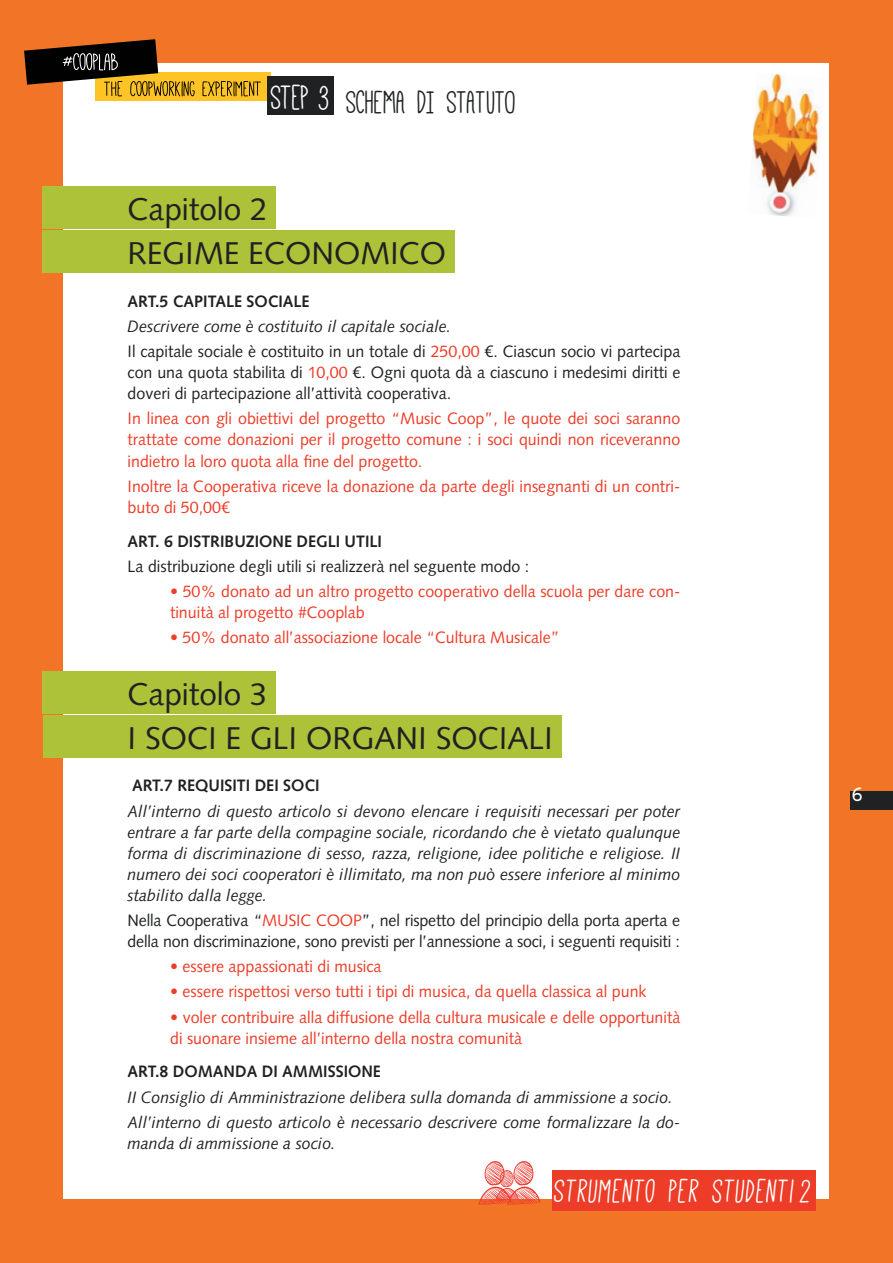
<style>
.page{position:relative;width:893px;height:1263px;background:#f27527}
.page>*{position:absolute;margin:0;border:0;box-sizing:border-box;transform-origin:0 0}
.t1{font:36.6px "Mathlete Bulky Slant";letter-spacing:.04em;color:#fff}
.t2{font:36px "Mathlete Bulky";letter-spacing:.01em;color:#1f2122}
.t3{font:31.5px/44.5px "Syntax LT Std";color:#1f2122}
.t4{font:22.5px "Courier Prime Code";color:#fff}
.t5{font:16.5px/21px "Syntax LT Std";color:#ed3c28}
.t6{font:italic 16.5px/21px "Syntax LT Std";color:#1f2122;text-align:justify}
.t7{font:16.5px/21px "Syntax LT Std";color:#1f2122}
.t8{font:700 16.5px "Syntax LT Std";color:#1f2122}
.s1{font-size:38.4px;color:#fff}
.s2{font-style:italic}
.s3{color:#ed3c28}
</style>
<div class="page">
<div style="left:850px;top:791px;width:43px;height:18px;background:#1f2122"></div>
<div style="left:64px;top:64px;width:765px;height:1135px;background:#fff"></div>
<div style="left:95px;top:72px;width:176px;height:29px;background:#fec325"></div>
<svg style="left:24px;top:39px;width:237px;height:58px"></svg>
<img style="left:752px;top:74px;width:68px;height:142px">
<div style="left:267px;top:76px;width:67px;height:39px;background:#1f2122"></div>
<div style="left:552px;top:1170px;width:263px;height:41px;background:#ed3c28"></div>
<svg style="left:478px;top:1161px;width:62px;height:44px"></svg>
<div style="left:43px;top:186px;width:233px;height:42px;background:#adc139"></div>
<div style="left:43px;top:231px;width:412px;height:42px;background:#adc139"></div>
<div style="left:43px;top:671px;width:233px;height:42px;background:#adc139"></div>
<div style="left:43px;top:715px;width:518px;height:42px;background:#adc139"></div>
<h2 class="t2" style="left:271px;top:85px;width:247px"><span class="s1">Step 3</span> SCHEMA DI STATUTO</h2>
<h3 class="t3" style="left:128px;top:187px;width:320px">Capitolo 2<br>REGIME ECONOMICO</h3>
<p class="t8" style="left:128px;top:292px;width:184px">ART.5 CAPITALE SOCIALE</p>
<p class="t7" style="left:128px;top:314px;width:554px;line-height:25.2px"><span class="s2">Descrivere come è costituito il capitale sociale.<br></span>Il capitale sociale è costituito in un totale di <span class="s3">250,00</span> €. Ciascun socio vi partecipa</p>
<p class="t7" style="left:128px;top:362px;width:554px">con una quota stabilita di <span class="s3">10,00</span> €. Ogni quota dà a ciascuno i medesimi diritti e doveri di partecipazione all’attività cooperativa.</p>
<p class="t5" style="left:128px;top:408px;width:554px;text-align:justify">In linea con gli obiettivi del progetto “Music Coop”, le quote dei soci saranno trattate come donazioni per il progetto comune : i soci quindi non riceveranno indietro la loro quota alla fine del progetto.</p>
<p class="t5" style="left:128px;top:476px;width:554px">Inoltre la Cooperativa riceve la donazione da parte degli insegnanti di un contri&shy;buto di 50,00€</p>
<p class="t8" style="left:128px;top:531px;width:256px">ART. 6 DISTRIBUZIONE DEGLI UTILI</p>
<p class="t7" style="left:128px;top:556px;width:403px">La distribuzione degli utili si realizzerà nel seguente modo :</p>
<p class="t5" style="left:170px;top:581px;width:512px">• 50% donato ad un altro progetto cooperativo della scuola per dare con&shy;tinuità al progetto #Cooplab</p>
<p class="t5" style="left:170px;top:627px;width:391px">• 50% donato all’associazione locale “Cultura Musicale”</p>
<h3 class="t3" style="left:128px;top:671px;width:427px">Capitolo 3<br>I SOCI E GLI ORGANI SOCIALI</h3>
<p class="t8" style="left:132px;top:776px;width:189px">ART.7 REQUISITI DEI SOCI</p>
<p class="t6" style="left:128px;top:800px;width:554px">All’interno di questo articolo si devono elencare i requisiti necessari per poter entrare a far parte della compagine sociale, ricordando che è vietato qualunque forma di discriminazione di sesso, razza, religione, idee politiche e religiose. II numero dei soci cooperatori è illimitato, ma non può essere inferiore al minimo stabilito dalla legge.</p>
<p class="t7" style="left:128px;top:910px;width:554px">Nella Cooperativa “<span class="s3">MUSIC COOP</span>”, nel rispetto del principio della porta aperta e della non discriminazione, sono previsti per l’annessione a soci, i seguenti requisiti :</p>
<p class="t5" style="left:170px;top:956px;width:213px">• essere appassionati di musica</p>
<p class="t5" style="left:170px;top:981px;width:478px">• essere rispettosi verso tutti i tipi di musica, da quella classica al punk</p>
<p class="t5" style="left:170px;top:1006px;width:512px">• voler contribuire alla diffusione della cultura musicale e delle opportunità di suonare insieme all’interno della nostra comunità</p>
<p class="t8" style="left:128px;top:1062px;width:255px">ART.8 DOMANDA DI AMMISSIONE</p>
<p class="t6" style="left:128px;top:1084px;width:554px;line-height:25.2px">II Consiglio di Amministrazione delibera sulla domanda di ammissione a socio.<br>All’interno di questo articolo è necessario descrivere come formalizzare la do-</p>
<p class="t6" style="left:128px;top:1132px;width:210px">manda di ammissione a socio.</p>
<h1 class="t1" style="left:555px;top:1173px;width:258px">STRUMENTO PER STUDENTI 2</h1>
<h3 class="t4" style="left:850px;top:780px;width:15px">6</h3>
</div>
